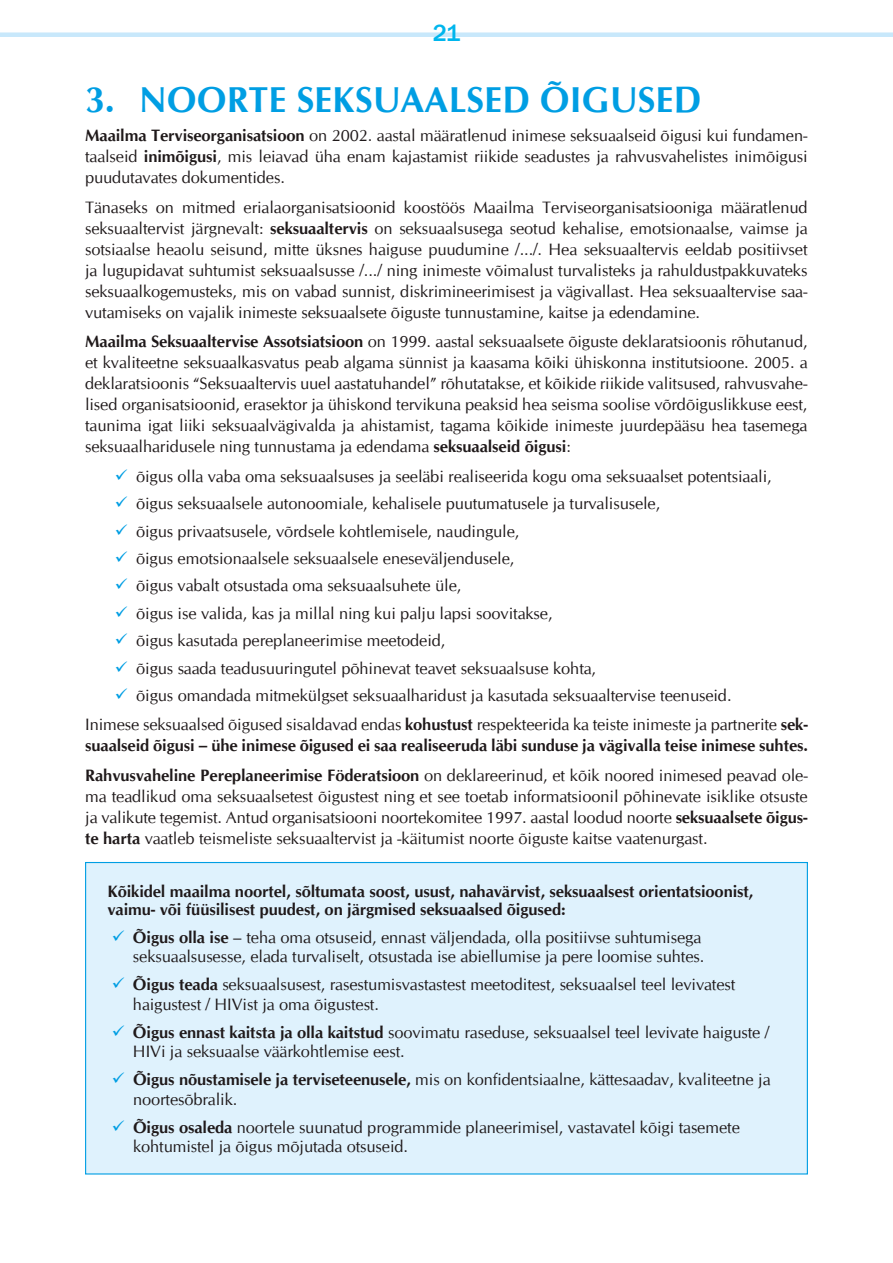
<style>
.page{position:relative;width:893px;height:1263px;background:#fff}
.page>*{position:absolute;margin:0;border:0;box-sizing:border-box;transform-origin:0 0}
.t1{font:700 36px "CG Omega";color:#009ee3}
.t2{font:500 24px "Franklin Gothic";color:#00b6ed}
.t3{font:16.5px/21px "CG Omega";letter-spacing:-.005em;color:#1f191a}
.t4{font:700 16.5px/29.5px "CG Omega";letter-spacing:-.005em;color:#1f191a}
.s1{font-weight:700}
.s2{color:#009ee3}
.s3{font-weight:400}
</style>
<div class="page">
<div style="left:0;top:32px;width:893px;height:5px;background:#c8e8fb"></div>
<div style="left:86px;top:862px;width:721px;height:312px;background:#dff2fd"></div>
<h2 class="t2" style="left:433px;top:18px;width:29px">21</h2>
<h1 class="t1" style="left:85px;top:77px;width:618px">3. NOORTE SEKSUAALSED ÕIGUSED</h1>
<p class="t3" style="left:85px;top:125px;width:724px;text-align:justify"><span class="s1">Maailma Terviseorganisatsioon</span> on 2002. aastal määratlenud inimese seksuaalseid õigusi kui fundamen&shy;taalseid <span class="s1">inimõigusi</span>, mis leiavad üha enam kajastamist riikide seadustes ja rahvusvahelistes inimõigusi puudutavates dokumentides.</p>
<p class="t3" style="left:85px;top:197px;width:724px;text-align:justify">Tänaseks on mitmed erialaorganisatsioonid koostöös Maailma Terviseorganisatsiooniga määratlenud seksuaaltervist järgnevalt: <span class="s1">seksuaaltervis</span> on seksuaalsusega seotud kehalise, emotsionaalse, vaimse ja sotsiaalse heaolu seisund, mitte üksnes haiguse puudumine /.../. Hea seksuaaltervis eeldab positiivset ja lugupidavat suhtumist seksuaalsusse /.../ ning inimeste võimalust turvalisteks ja rahuldustpakkuvateks seksuaalkogemusteks, mis on vabad sunnist, diskrimineerimisest ja vägivallast. Hea seksuaaltervise saa&shy;vutamiseks on vajalik inimeste seksuaalsete õiguste tunnustamine, kaitse ja edendamine.</p>
<p class="t3" style="left:85px;top:331px;width:724px;text-align:justify"><span class="s1">Maailma Seksuaaltervise Assotsiatsioon</span> on 1999. aastal seksuaalsete õiguste deklaratsioonis rõhutanud, et kvaliteetne seksuaalkasvatus peab algama sünnist ja kaasama kõiki ühiskonna institutsioone. 2005. a deklaratsioonis “Seksuaaltervis uuel aastatuhandel” rõhutatakse, et kõikide riikide valitsused, rahvusvahe&shy;lised organisatsioonid, erasektor ja ühiskond tervikuna peaksid hea seisma soolise võrdõiguslikkuse eest, taunima igat liiki seksuaalvägivalda ja ahistamist, tagama kõikide inimeste juurdepääsu hea tasemega seksuaalharidusele ning tunnustama ja edendama <span class="s1">seksuaalseid õigusi</span>:</p>
<p class="t3" style="left:115px;top:466px;width:658px"><span class="s2">✓</span> õigus olla vaba oma seksuaalsuses ja seeläbi realiseerida kogu oma seksuaalset potentsiaali,</p>
<p class="t3" style="left:115px;top:493px;width:547px"><span class="s2">✓</span> õigus seksuaalsele autonoomiale, kehalisele puutumatusele ja turvalisusele,</p>
<p class="t3" style="left:115px;top:521px;width:406px"><span class="s2">✓</span> õigus privaatsusele, võrdsele kohtlemisele, naudingule,</p>
<p class="t3" style="left:115px;top:548px;width:401px"><span class="s2">✓</span> õigus emotsionaalsele seksuaalsele eneseväljendusele,</p>
<p class="t3" style="left:115px;top:575px;width:348px"><span class="s2">✓</span> õigus vabalt otsustada oma seksuaalsuhete üle,</p>
<p class="t3" style="left:115px;top:603px;width:439px"><span class="s2">✓</span> õigus ise valida, kas ja millal ning kui palju lapsi soovitakse,</p>
<p class="t3" style="left:115px;top:630px;width:332px"><span class="s2">✓</span> õigus kasutada pereplaneerimise meetodeid,</p>
<p class="t3" style="left:115px;top:658px;width:483px"><span class="s2">✓</span> õigus saada teadusuuringutel põhinevat teavet seksuaalsuse kohta,</p>
<p class="t3" style="left:85px;top:681px;width:724px;line-height:29.5px;text-indent:30px"><span class="s2">✓</span> õigus omandada mitmekülgset seksuaalharidust ja kasutada seksuaaltervise teenuseid.<br>Inimese seksuaalsed õigused sisaldavad endas <span class="s1">kohustust</span> respekteerida ka teiste inimeste ja partnerite <span class="s1">sek-</span></p>
<p class="t4" style="left:85px;top:731px;width:724px">suaalseid õigusi – ühe inimese õigused ei saa realiseeruda läbi sunduse ja vägivalla teise inimese suhtes.<br>Rahvusvaheline Pereplaneerimise Föderatsioon <span class="s3">on deklareerinud, et kõik noored inimesed peavad ole-</span></p>
<p class="t3" style="left:85px;top:786px;width:724px;text-align:justify">ma teadlikud oma seksuaalsetest õigustest ning et see toetab informatsioonil põhinevate isiklike otsuste ja valikute tegemist. Antud organisatsiooni noortekomitee 1997. aastal loodud noorte <span class="s1">seksuaalsete õigus&shy;te harta</span> vaatleb teismeliste seksuaaltervist ja -käitumist noorte õiguste kaitse vaatenurgast.</p>
<p class="t4" style="left:107px;top:882px;width:647px;line-height:18px">Kõikidel maailma noortel, sõltumata soost, usust, nahavärvist, seksuaalsest orientatsioonist, vaimu- või füüsilisest puudest, on järgmised seksuaalsed õigused:</p>
<p class="t3" style="left:112px;top:927px;width:594px;line-height:19.5px;text-align:right"><span class="s2">✓</span> <span class="s1">Õigus olla ise</span> – teha oma otsuseid, ennast väljendada, olla positiivse suhtumisega seksuaalsusesse, elada turvaliselt, otsustada ise abiellumise ja pere loomise suhtes.</p>
<p class="t3" style="left:133px;top:975px;width:604px;line-height:19.5px;text-indent:-21px"><span class="s2">✓</span> <span class="s1">Õigus teada</span> seksuaalsusest, rasestumisvastastest meetoditest, seksuaalsel teel levivatest haigustest / HIVist ja oma õigustest.</p>
<p class="t3" style="left:133px;top:1022px;width:638px;line-height:19.5px;text-indent:-21px"><span class="s2">✓</span> <span class="s1">Õigus ennast kaitsta ja olla kaitstud</span> soovimatu raseduse, seksuaalsel teel levivate haiguste /<br>HIVi ja seksuaalse väärkohtlemise eest.</p>
<p class="t3" style="left:133px;top:1070px;width:639px;line-height:19.5px;text-indent:-21px"><span class="s2">✓</span> <span class="s1">Õigus nõustamisele ja terviseteenusele,</span> mis on konfidentsiaalne, kättesaadav, kvaliteetne ja noortesõbralik.</p>
<p class="t3" style="left:133px;top:1117px;width:608px;line-height:19.5px;text-indent:-21px"><span class="s2">✓</span> <span class="s1">Õigus osaleda</span> noortele suunatud programmide planeerimisel, vastavatel kõigi tasemete kohtumistel ja õigus mõjutada otsuseid.</p>
</div>
